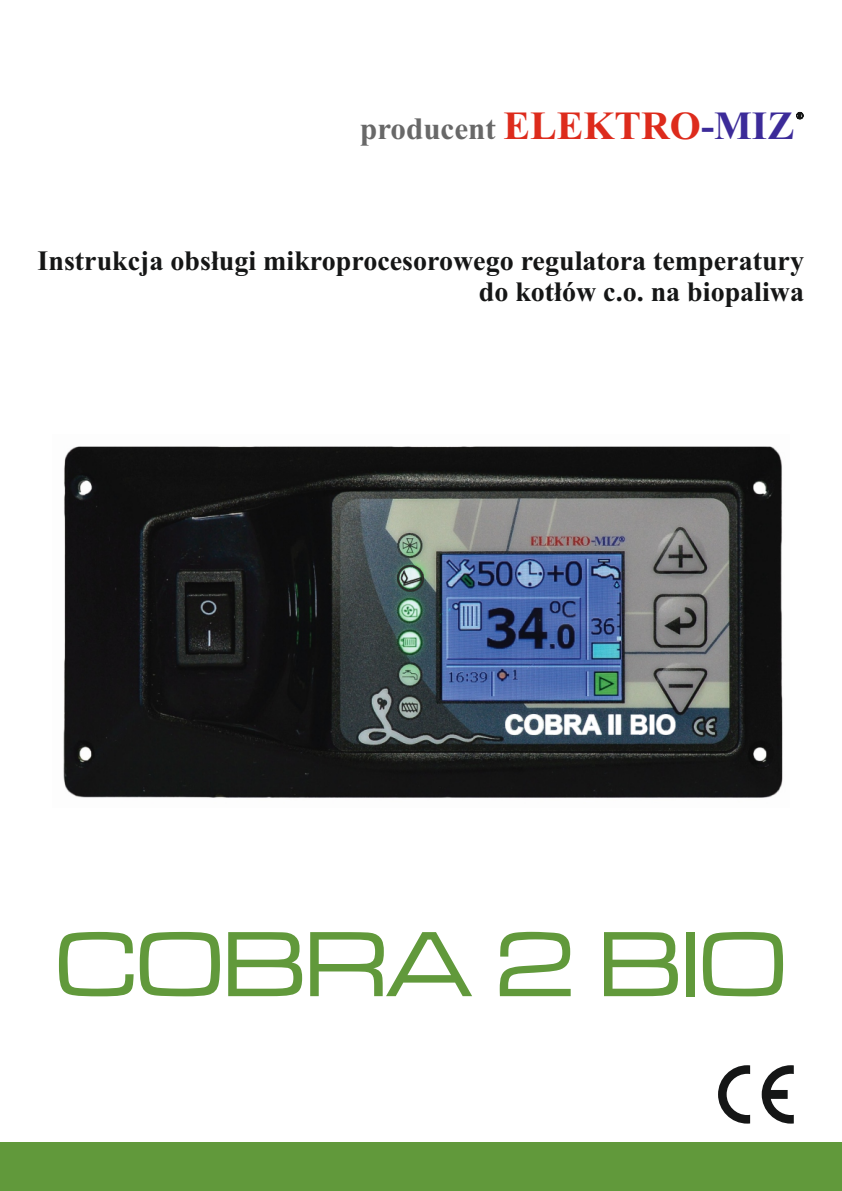
<style>
.page{position:relative;width:842px;height:1191px;background:#fff}
.page>*{position:absolute;margin:0;border:0;box-sizing:border-box;transform-origin:0 0}
.t1{font:500 expanded 96px "Microgramma DOT";color:#61993b}
.t2{font:700 31px "Times New Roman";color:#686868}
.t3{font:700 28px/31px "Times New Roman";color:#151616;text-align:right}
.s1{font-size:40px;color:#dd2b1c}
.s2{font-size:40px;color:#3c2b99}
</style>
<div class="page">
<svg style="left:718px;top:1065px;width:32px;height:58px"></svg>
<svg style="left:762px;top:1065px;width:32px;height:58px"></svg>
<svg style="left:796px;top:112px;width:7px;height:7px"></svg>
<div style="left:0;top:1142px;width:842px;height:49px;background:#61993b"></div>
<img style="left:63px;top:446px;width:720px;height:352px">
<img style="left:505px;top:714px;width:171px;height:21px">
<img style="left:397px;top:565px;width:26px;height:26px">
<p class="t2" style="left:360px;top:118px;width:436px">producent <span class="s1">ELEKTRO</span><span class="s2">-MIZ</span></p>
<p class="t3" style="left:38px;top:248px;width:768px">Instrukcja obsługi mikroprocesorowego regulatora temperatury do kotłów c.o. na biopaliwa</p>
<h1 class="t1" style="left:55px;top:932px;width:733px">COBRA 2 BIO</h1>
</div>
